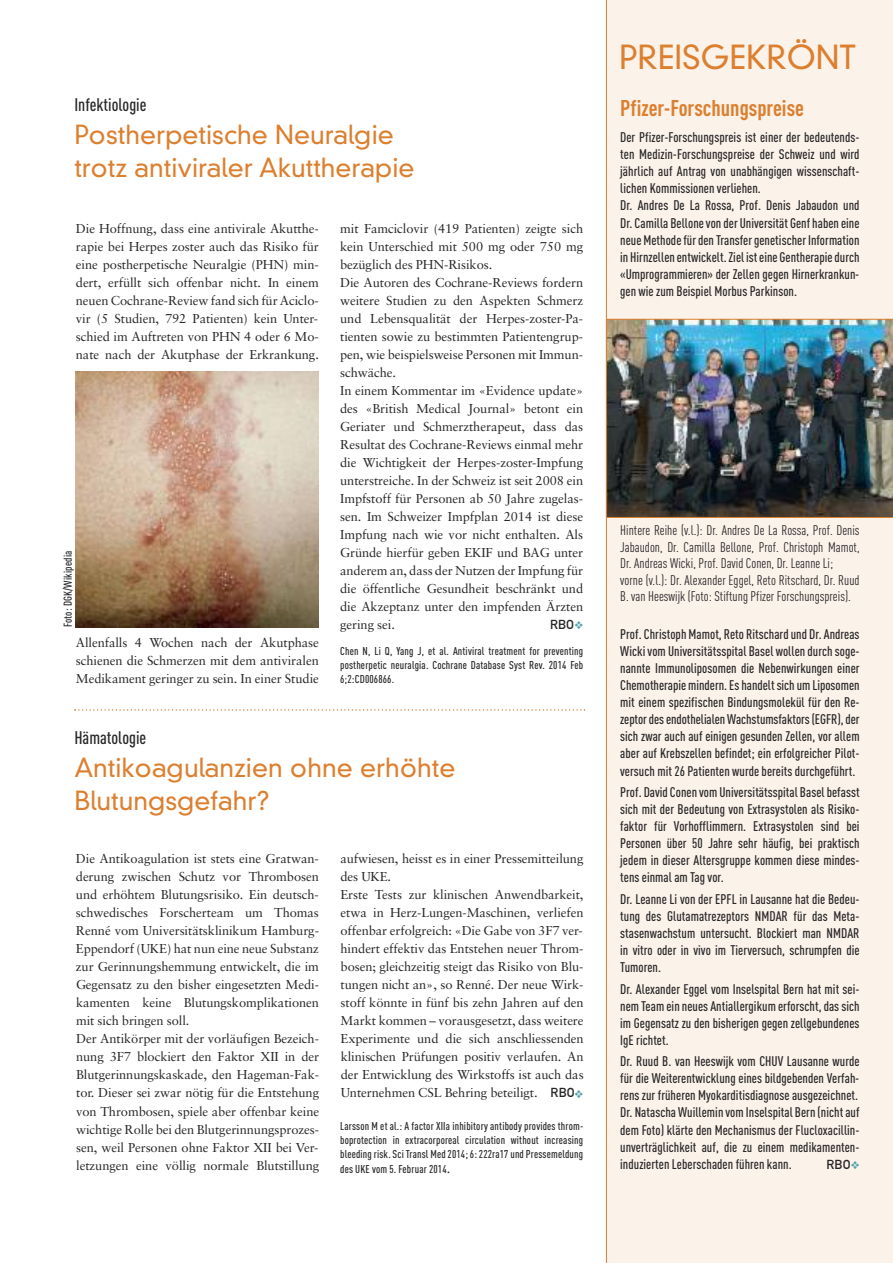
<style>
.page{position:relative;width:893px;height:1263px;background:#fff}
.page>*{position:absolute;margin:0;border:0;box-sizing:border-box;transform-origin:0 0}
.t1{font:300 32.1px "DIN Neuzeit Grotesk";color:#dc7f2f}
.t2{font:300 25.5px/33px "DIN Neuzeit Grotesk";color:#dc7f2f}
.t3{font:700 22.5px "DIN Cond";color:#dc7f2f}
.t4{font:500 18px "DIN Cond";color:#272627}
.t5{font:500 13.8px/17.1px "DIN Cond";letter-spacing:.005em;color:#272627;text-align:justify}
.t6{font:13.8px/16.5px "DIN Cond";letter-spacing:.005em;color:#272627}
.t7{font:12.9px/18px "Sabon";letter-spacing:-.005em;color:#272627}
.t8{font:12.9px "DIN Mittelschrift";letter-spacing:.02em;color:#272627}
.t9{font:500 11.25px/14.2px "DIN Cond";letter-spacing:.015em;color:#272627;text-align:justify}
.s1{color:#55a2ae}
.s2{font-family:"DIN Mittelschrift"}
.s3{font-family:"Sabon";font-weight:400;font-size:12.9px}
</style>
<div class="page">
<div style="left:606px;top:0;width:287px;height:1263px;background:#fbf2ea"></div>
<svg style="left:74px;top:709px;width:511px;height:2px"></svg>
<img style="left:606px;top:319px;width:287px;height:199px">
<img style="left:76px;top:371px;width:243px;height:256px">
<h3 class="t4" style="left:74px;top:99px;width:74px">Infektiologie</h3>
<h2 class="t2" style="left:74px;top:121px;width:342px">Postherpetische Neuralgie trotz antiviraler Akuttherapie</h2>
<p class="t7" style="left:76px;top:221px;width:244px;text-align:justify">Die Hoffnung, dass eine antivirale Akutthe&shy;rapie bei Herpes zoster auch das Risiko für eine postherpetische Neuralgie (PHN) min&shy;dert, erfüllt sich offenbar nicht. In einem neuen Cochrane-Review fand sich für Aciclo&shy;vir (5 Studien, 792 Patienten) kein Unter&shy;schied im Auftreten von PHN 4 oder 6 Mo&shy;nate nach der Akutphase der Erkrankung.</p>
<p class="t9" style="left:62px;top:627px;width:78px;rotate:-90deg">Foto: DGK/Wikipedia</p>
<p class="t7" style="left:76px;top:635px;width:245px;text-align:justify">Allenfalls 4 Wochen nach der Akutphase schienen die Schmerzen mit dem antiviralen Medikament geringer zu sein. In einer Studie</p>
<p class="t7" style="left:340px;top:221px;width:245px">mit Famciclovir (419 Patienten) zeigte sich kein Unterschied mit 500 mg oder 750 mg bezüglich des PHN-Risikos.<br>Die Autoren des Cochrane-Reviews fordern weitere Studien zu den Aspekten Schmerz und Lebensqualität der Herpes-zoster-Pa&shy;tienten sowie zu bestimmten Patientengrup&shy;pen, wie beispielsweise Personen mit Immun&shy;schwäche.<br>In einem Kommentar im «Evidence update» des «British Medical Journal» betont ein Geriater und Schmerztherapeut, dass das Resultat des Cochrane-Reviews einmal mehr die Wichtigkeit der Herpes-zoster-Impfung unterstreiche. In der Schweiz ist seit 2008 ein Impfstoff für Personen ab 50 Jahre zugelas&shy;sen. Im Schweizer Impfplan 2014 ist diese Impfung nach wie vor nicht enthalten. Als Gründe hierfür geben EKIF und BAG unter anderem an, dass der Nutzen der Impfung für die öffentliche Gesundheit beschränkt und die Akzeptanz unter den impfenden Ärzten gering sei.</p>
<p class="t8" style="left:550px;top:620px;width:35px">RBO<span class="s1">❖</span></p>
<p class="t9" style="left:340px;top:645px;width:245px">Chen N, Li Q, Yang J, et al. Antiviral treatment for preventing postherpetic neuralgia. Cochrane Database Syst Rev. 2014 Feb 6;2:CD006866.</p>
<h3 class="t4" style="left:74px;top:731px;width:73px">Hämatologie</h3>
<h2 class="t2" style="left:74px;top:753px;width:382px">Antikoagulanzien ohne erhöhte<br>Blutungsgefahr?</h2>
<p class="t7" style="left:76px;top:851px;width:245px">Die Antikoagulation ist stets eine Gratwan&shy;derung zwischen Schutz vor Thrombosen und erhöhtem Blutungsrisiko. Ein deutsch&shy;schwedisches Forscherteam um Thomas Renné vom Universitätsklinikum Hamburg-Eppendorf (UKE) hat nun eine neue Substanz zur Gerinnungshemmung entwickelt, die im Gegensatz zu den bisher eingesetzten Medi&shy;kamenten keine Blutungskomplikationen mit sich bringen soll.<br>Der Antikörper mit der vorläufigen Bezeich&shy;nung 3F7 blockiert den Faktor XII in der Blutgerinnungskaskade, den Hageman-Fak&shy;tor. Dieser sei zwar nötig für die Entstehung von Thrombosen, spiele aber offenbar keine wichtige Rolle bei den Blutgerinnungsprozes&shy;sen, weil Personen ohne Faktor XII bei Ver&shy;letzungen eine völlig normale Blutstillung</p>
<p class="t7" style="left:340px;top:851px;width:245px">aufwiesen, heisst es in einer Pressemitteilung des UKE.<br>Erste Tests zur klinischen Anwendbarkeit, etwa in Herz-Lungen-Maschinen, verliefen offenbar erfolgreich: «Die Gabe von 3F7 ver&shy;hindert effektiv das Entstehen neuer Throm&shy;bosen; gleichzeitig steigt das Risiko von Blu&shy;tungen nicht an», so Renné. Der neue Wirk&shy;stoff könnte in fünf bis zehn Jahren auf den Markt kommen – vorausgesetzt, dass weitere Experimente und die sich anschliessenden klinischen Prüfungen positiv verlaufen. An der Entwicklung des Wirkstoffs ist auch das Unternehmen CSL Behring beteiligt. <span class="s2">RBO</span><span class="s1">❖</span></p>
<p class="t9" style="left:340px;top:1120px;width:245px">Larsson M et al.: A factor XIIa inhibitory antibody provides throm&shy;boprotection in extracorporeal circulation without increasing bleedingrisk. SciTransl Med2014;6:222ra17und Pressemeldung des UKE vom 5. Februar 2014<span class="s3">.</span></p>
<h1 class="t1" style="left:619px;top:45px;width:239px">PREISGEKRÖNT</h1>
<h3 class="t3" style="left:620px;top:100px;width:185px">Pfizer-Forschungspreise</h3>
<p class="t5" style="left:620px;top:130px;width:241px;text-align:left">Der Pfizer-Forschungspreis ist einer der bedeutends&shy;ten Medizin-Forschungspreise der Schweiz und wird jährlich auf Antrag von unabhängigen wissenschaft&shy;lichen Kommissionen verliehen.<br>Dr. Andres De La Rossa, Prof. Denis Jabaudon und Dr. Camilla Bellonevonder Universität Genfhabeneine neueMethodefürdenTransfergenetischer Information in Hirnzellenentwickelt.Ziel isteine Gentherapiedurch «Umprogrammieren» der Zellen gegen Hirnerkrankun&shy;gen wie zum Beispiel Morbus Parkinson.</p>
<p class="t6" style="left:620px;top:524px;width:241px">Hintere Reihe (v.l.): Dr. Andres De La Rossa, Prof. Denis Jabaudon, Dr. Camilla Bellone, Prof. Christoph Mamot, Dr. Andreas Wicki, Prof. David Conen, Dr. Leanne Li;<br>vorne (v.l.): Dr. Alexander Eggel, Reto Ritschard, Dr. Ruud B. van Heeswijk (Foto: Stiftung Pfizer Forschungspreis).</p>
<p class="t5" style="left:620px;top:627px;width:241px">Prof. Christoph Mamot, Reto Ritschardund Dr. Andreas Wicki vom Universitätsspital Basel wollen durch soge&shy;nannte Immunoliposomen die Nebenwirkungen einer Chemotherapiemindern.EshandeltsichumLiposomen mit einem spezifischen Bindungsmolekül für den Re&shy;zeptordesendothelialenWachstumsfaktors(EGFR),der sich zwar auch auf einigen gesunden Zellen, vor allem aber auf Krebszellen befindet; ein erfolgreicher Pilot&shy;versuch mit 26 Patienten wurde bereits durchgeführt.</p>
<p class="t5" style="left:620px;top:785px;width:241px">Prof. David ConenvomUniversitätsspital Baselbefasst sich mit der Bedeutung von Extrasystolen als Risiko&shy;faktor für Vorhofflimmern. Extrasystolen sind bei Personen über 50 Jahre sehr häufig, bei praktisch jedem in dieser Altersgruppe kommen diese mindes&shy;tens einmal am Tag vor.</p>
<p class="t5" style="left:620px;top:892px;width:241px">Dr. Leanne Li von der EPFL in Lausanne hat die Bedeu&shy;tung des Glutamatrezeptors NMDAR für das Meta&shy;stasenwachstum untersucht. Blockiert man NMDAR in vitro oder in vivo im Tierversuch, schrumpfen die Tumoren.</p>
<p class="t5" style="left:620px;top:981px;width:241px">Dr. Alexander Eggel vom Inselspital Bern hat mit sei&shy;nem Team einneues Antiallergikum erforscht,dassich im Gegensatz zu den bisherigen gegen zellgebundenes IgE richtet.</p>
<p class="t5" style="left:620px;top:1054px;width:241px">Dr. Ruud B. van Heeswijk vom CHUV Lausanne wurde für die Weiterentwicklung eines bildgebenden Verfah&shy;rens zur früheren Myokarditisdiagnose ausgezeichnet.<br>Dr. NataschaWuilleminvomInselspital Bern(nichtauf dem Foto) klärte den Mechanismus der Flucloxacillin&shy;unverträglichkeit auf, die zu einem medikamenten&shy;induzierten Leberschaden führen kann.</p>
<p class="t8" style="left:826px;top:1159px;width:35px">RBO<span class="s1">❖</span></p>
</div>
